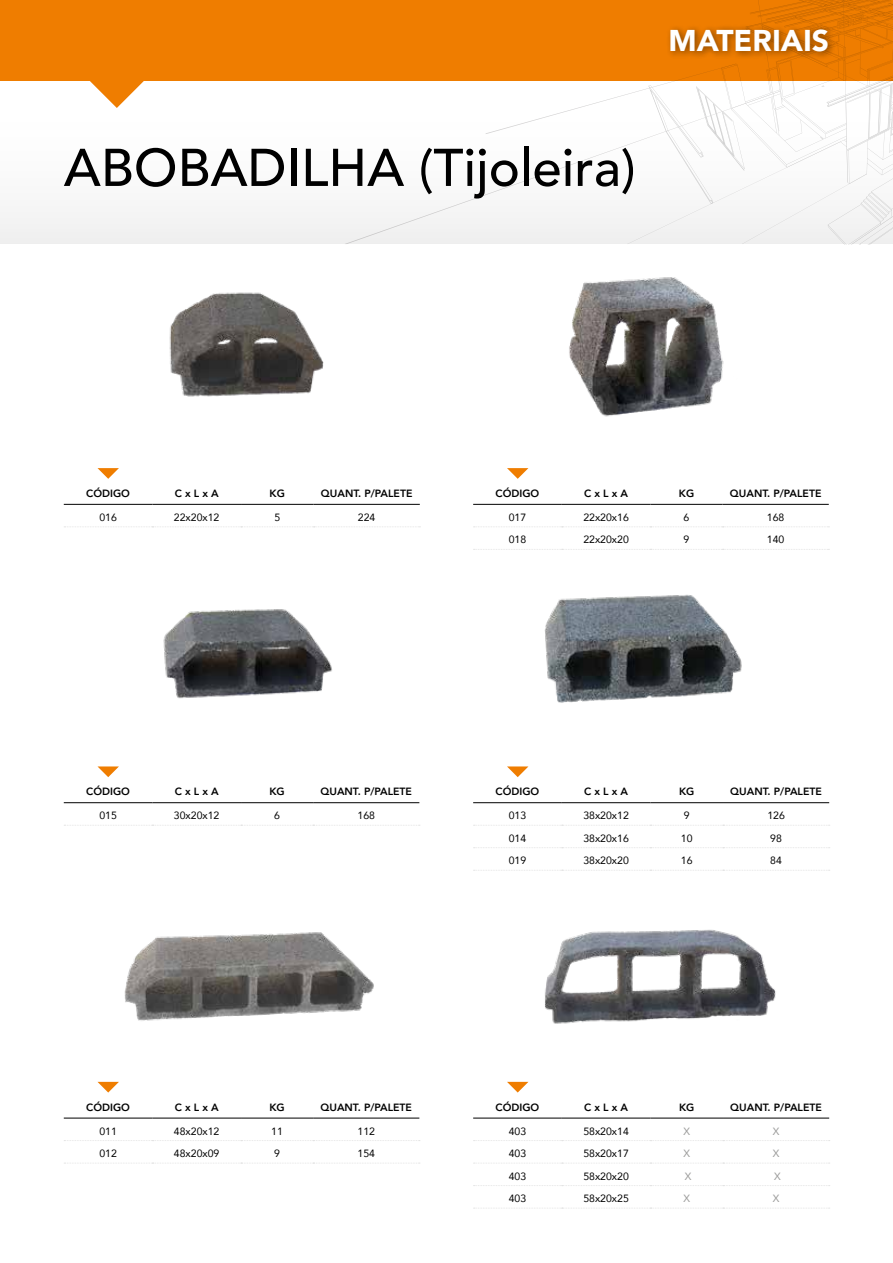
<style>
.page{position:relative;width:893px;height:1263px;background:#fff}
.page>*{position:absolute;margin:0;border:0;box-sizing:border-box;transform-origin:0 0}
.t1{font:500 52.5px "Avenir";color:#000}
.t2{font:900 30px "Avenir";color:#fff}
.t3{font:10.5px "Avenir";color:#000}
.t4{font:800 10.5px "Avenir";color:#000}
.t5{font:10.5px "Avenir";color:#9d9d9c}
</style>
<div class="page">
<div style="left:0;top:0;width:893px;height:81px;background:#ef7d00"></div>
<div style="left:344px;top:194px;width:142px;height:50px;background:#f3f3f3"></div>
<svg style="left:486px;top:0;width:407px;height:244px"></svg>
<svg style="left:90px;top:81px;width:54px;height:27px"></svg>
<div style="left:665px;top:23px;width:171px;height:37px;background:#000;opacity:.45"></div>
<img style="left:169px;top:292px;width:155px;height:105px">
<img style="left:163px;top:609px;width:169px;height:90px">
<img style="left:124px;top:932px;width:250px;height:89px">
<img style="left:569px;top:277px;width:155px;height:140px">
<img style="left:544px;top:594px;width:198px;height:109px">
<img style="left:545px;top:929px;width:231px;height:95px">
<hr style="left:473px;top:802px;width:89px;height:1px;background:#000">
<hr style="left:562px;top:802px;width:88px;height:1px;background:#000">
<hr style="left:650px;top:802px;width:73px;height:1px;background:#000">
<hr style="left:723px;top:802px;width:106px;height:1px;background:#000">
<svg style="left:474px;top:825px;width:356px;height:1px"></svg>
<svg style="left:474px;top:847px;width:356px;height:1px"></svg>
<svg style="left:474px;top:870px;width:356px;height:1px"></svg>
<svg style="left:97px;top:468px;width:22px;height:11px"></svg>
<svg style="left:97px;top:766px;width:22px;height:11px"></svg>
<svg style="left:97px;top:1082px;width:22px;height:10px"></svg>
<svg style="left:507px;top:468px;width:21px;height:11px"></svg>
<svg style="left:507px;top:766px;width:21px;height:11px"></svg>
<svg style="left:507px;top:1082px;width:21px;height:10px"></svg>
<hr style="left:473px;top:504px;width:89px;height:1px;background:#000">
<hr style="left:562px;top:504px;width:88px;height:1px;background:#000">
<hr style="left:650px;top:504px;width:73px;height:1px;background:#000">
<hr style="left:723px;top:504px;width:106px;height:1px;background:#000">
<svg style="left:474px;top:526px;width:355px;height:1px"></svg>
<svg style="left:474px;top:549px;width:355px;height:1px"></svg>
<hr style="left:64px;top:504px;width:88px;height:1px;background:#000">
<hr style="left:152px;top:504px;width:89px;height:1px;background:#000">
<hr style="left:241px;top:504px;width:73px;height:1px;background:#000">
<hr style="left:314px;top:504px;width:106px;height:1px;background:#000">
<svg style="left:64px;top:526px;width:356px;height:1px"></svg>
<hr style="left:64px;top:802px;width:88px;height:1px;background:#000">
<hr style="left:152px;top:802px;width:89px;height:1px;background:#000">
<hr style="left:241px;top:802px;width:72px;height:1px;background:#000">
<hr style="left:313px;top:802px;width:106px;height:1px;background:#000">
<svg style="left:64px;top:825px;width:356px;height:1px"></svg>
<hr style="left:64px;top:1118px;width:88px;height:1px;background:#000">
<hr style="left:152px;top:1118px;width:89px;height:1px;background:#000">
<hr style="left:241px;top:1118px;width:72px;height:1px;background:#000">
<hr style="left:313px;top:1118px;width:106px;height:1px;background:#000">
<svg style="left:64px;top:1140px;width:356px;height:1px"></svg>
<svg style="left:64px;top:1163px;width:356px;height:1px"></svg>
<hr style="left:473px;top:1118px;width:89px;height:1px;background:#000">
<hr style="left:562px;top:1118px;width:88px;height:1px;background:#000">
<hr style="left:650px;top:1118px;width:73px;height:1px;background:#000">
<hr style="left:723px;top:1118px;width:106px;height:1px;background:#000">
<svg style="left:474px;top:1140px;width:356px;height:1px"></svg>
<svg style="left:474px;top:1163px;width:356px;height:1px"></svg>
<svg style="left:474px;top:1185px;width:356px;height:1px"></svg>
<svg style="left:474px;top:1208px;width:356px;height:1px"></svg>
<h2 class="t2" style="left:669px;top:15px;width:162px">MATERIAIS</h2>
<h1 class="t1" style="left:64px;top:122px;width:573px">ABOBADILHA (Tijoleira)</h1>
<p class="t4" style="left:86px;top:485px;width:45px">CÓDIGO</p>
<p class="t4" style="left:175px;top:485px;width:45px">C x L x A</p>
<p class="t4" style="left:270px;top:485px;width:17px">KG</p>
<p class="t4" style="left:321px;top:485px;width:93px">QUANT. P/PALETE</p>
<p class="t3" style="left:99px;top:509px;width:19px">016</p>
<p class="t3" style="left:174px;top:509px;width:47px">22x20x12</p>
<p class="t3" style="left:274px;top:509px;width:7px">5</p>
<p class="t3" style="left:358px;top:509px;width:19px">224</p>
<p class="t4" style="left:496px;top:485px;width:45px">CÓDIGO</p>
<p class="t4" style="left:584px;top:485px;width:45px">C x L x A</p>
<p class="t4" style="left:679px;top:485px;width:17px">KG</p>
<p class="t4" style="left:730px;top:485px;width:93px">QUANT. P/PALETE</p>
<p class="t3" style="left:509px;top:509px;width:19px">017</p>
<p class="t3" style="left:583px;top:509px;width:47px">22x20x16</p>
<p class="t3" style="left:684px;top:509px;width:7px">6</p>
<p class="t3" style="left:767px;top:509px;width:19px">168</p>
<p class="t3" style="left:509px;top:531px;width:19px">018</p>
<p class="t3" style="left:583px;top:531px;width:47px">22x20x20</p>
<p class="t3" style="left:684px;top:531px;width:7px">9</p>
<p class="t3" style="left:767px;top:531px;width:19px">140</p>
<p class="t4" style="left:86px;top:783px;width:45px">CÓDIGO</p>
<p class="t4" style="left:175px;top:783px;width:45px">C x L x A</p>
<p class="t4" style="left:269px;top:783px;width:17px">KG</p>
<p class="t4" style="left:320px;top:783px;width:93px">QUANT. P/PALETE</p>
<p class="t3" style="left:99px;top:807px;width:19px">015</p>
<p class="t3" style="left:174px;top:807px;width:47px">30x20x12</p>
<p class="t3" style="left:274px;top:807px;width:7px">6</p>
<p class="t3" style="left:357px;top:807px;width:19px">168</p>
<p class="t4" style="left:496px;top:783px;width:45px">CÓDIGO</p>
<p class="t4" style="left:584px;top:783px;width:45px">C x L x A</p>
<p class="t4" style="left:679px;top:783px;width:17px">KG</p>
<p class="t4" style="left:730px;top:783px;width:93px">QUANT. P/PALETE</p>
<p class="t3" style="left:509px;top:807px;width:19px">013</p>
<p class="t3" style="left:583px;top:807px;width:47px">38x20x12</p>
<p class="t3" style="left:684px;top:807px;width:7px">9</p>
<p class="t3" style="left:767px;top:807px;width:19px">126</p>
<p class="t3" style="left:509px;top:830px;width:19px">014</p>
<p class="t3" style="left:583px;top:830px;width:47px">38x20x16</p>
<p class="t3" style="left:681px;top:830px;width:13px">10</p>
<p class="t3" style="left:770px;top:830px;width:13px">98</p>
<p class="t3" style="left:509px;top:852px;width:19px">019</p>
<p class="t3" style="left:583px;top:852px;width:47px">38x20x20</p>
<p class="t3" style="left:681px;top:852px;width:13px">16</p>
<p class="t3" style="left:770px;top:852px;width:13px">84</p>
<p class="t4" style="left:86px;top:1099px;width:45px">CÓDIGO</p>
<p class="t4" style="left:175px;top:1099px;width:45px">C x L x A</p>
<p class="t4" style="left:269px;top:1099px;width:17px">KG</p>
<p class="t4" style="left:320px;top:1099px;width:93px">QUANT. P/PALETE</p>
<p class="t3" style="left:99px;top:1122px;width:19px">011</p>
<p class="t3" style="left:174px;top:1122px;width:47px">48x20x12</p>
<p class="t3" style="left:271px;top:1122px;width:13px">11</p>
<p class="t3" style="left:357px;top:1122px;width:19px">112</p>
<p class="t3" style="left:99px;top:1145px;width:19px">012</p>
<p class="t3" style="left:174px;top:1145px;width:47px">48x20x09</p>
<p class="t3" style="left:274px;top:1145px;width:7px">9</p>
<p class="t3" style="left:357px;top:1145px;width:19px">154</p>
<p class="t4" style="left:496px;top:1099px;width:45px">CÓDIGO</p>
<p class="t4" style="left:584px;top:1099px;width:45px">C x L x A</p>
<p class="t4" style="left:679px;top:1099px;width:17px">KG</p>
<p class="t4" style="left:730px;top:1099px;width:93px">QUANT. P/PALETE</p>
<p class="t3" style="left:509px;top:1122px;width:19px">403</p>
<p class="t3" style="left:583px;top:1122px;width:47px">58x20x14</p>
<p class="t5" style="left:683px;top:1122px;width:8px">X</p>
<p class="t5" style="left:773px;top:1122px;width:8px">X</p>
<p class="t3" style="left:509px;top:1145px;width:19px">403</p>
<p class="t3" style="left:583px;top:1145px;width:47px">58x20x17</p>
<p class="t5" style="left:683px;top:1145px;width:8px">X</p>
<p class="t5" style="left:773px;top:1145px;width:8px">X</p>
<p class="t3" style="left:509px;top:1167px;width:19px">403</p>
<p class="t3" style="left:583px;top:1167px;width:47px">58x20x20</p>
<p class="t5" style="left:685px;top:1167px;width:8px">X</p>
<p class="t5" style="left:774px;top:1167px;width:8px">X</p>
<p class="t3" style="left:509px;top:1190px;width:19px">403</p>
<p class="t3" style="left:583px;top:1190px;width:47px">58x20x25</p>
<p class="t5" style="left:683px;top:1190px;width:8px">X</p>
<p class="t5" style="left:773px;top:1190px;width:8px">X</p>
</div>
